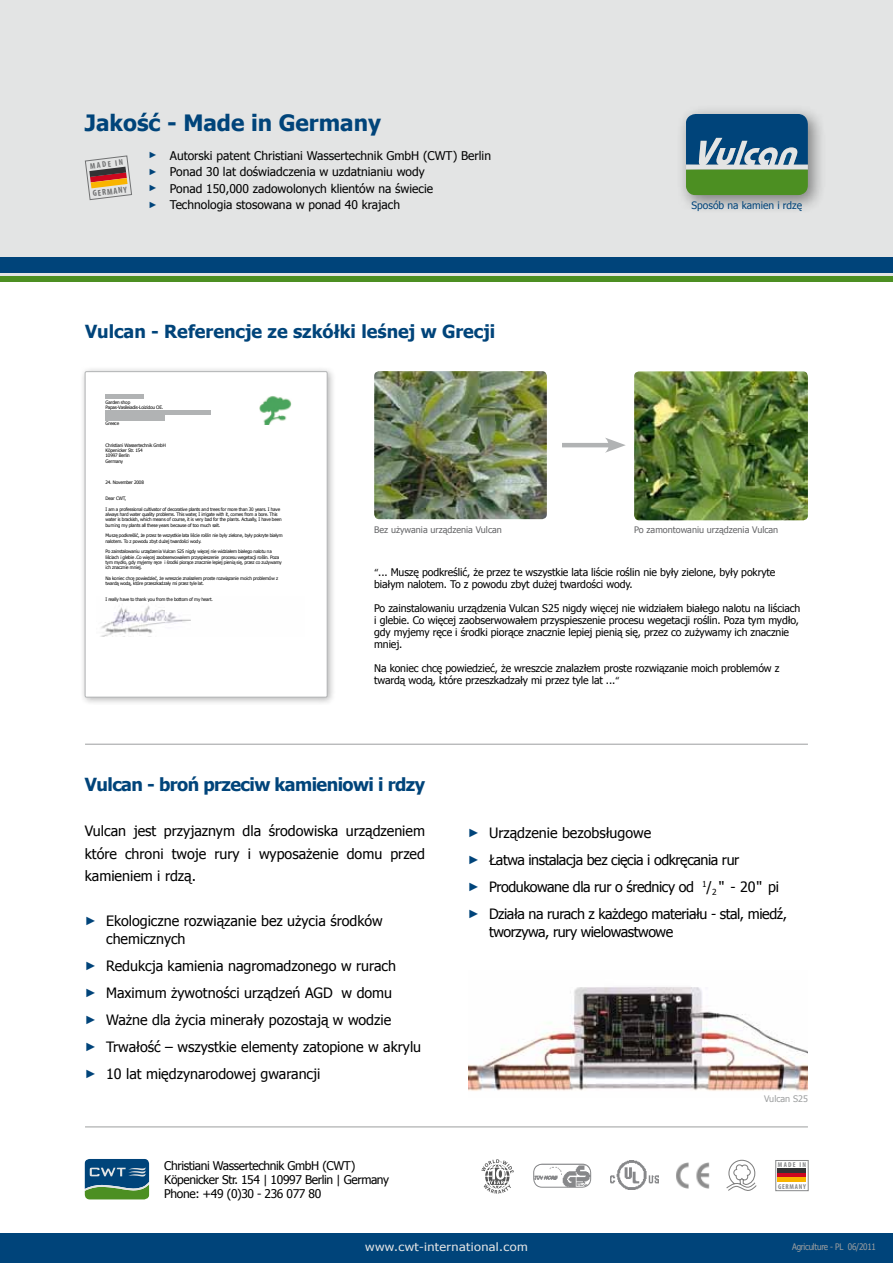
<style>
.page{position:relative;width:893px;height:1263px;background:#fff}
.page>*{position:absolute;margin:0;border:0;box-sizing:border-box;transform-origin:0 0}
.t1{font:700 22.5px "Tahoma";color:#00447a}
.t2{font:700 18px "Tahoma";color:#00447a}
.t3{font:700 18px "Tahoma";letter-spacing:-.03em;color:#00447a}
.t4{font:14.25px/27px "Tahoma";color:#000}
.t5{font:14.25px/27px "Tahoma";letter-spacing:-.03em;color:#000}
.t6{font:12px/16.5px "Tahoma";color:#000}
.t7{font:12px/14.2px "Tahoma";letter-spacing:-.03em;color:#000}
.t8{font:11.55px "Tahoma";letter-spacing:.03em;color:#e3e4e4;scale:1.11 1}
.t9{font:10.5px/12px "Tahoma";letter-spacing:-.01em;color:#000}
.t10{font:10.2px "Tahoma";color:#00447a}
.t11{font:9px "Tahoma";color:#646567}
.t12{font:9px "Tahoma";letter-spacing:-.03em;color:#9c9e9f;scale:.9 1}
.t13{font:9px "Tahoma";color:#9c9e9f}
.t14{font:700 condensed 8.7px "Myriad Pro";color:#707172}
.t15{font:700 condensed 8.25px "Myriad Pro";color:#707172}
.t16{font:700 condensed 7.05px "Myriad Pro";letter-spacing:.1em;color:#87888a}
.t17{font:4.65px/5.4px "Tahoma";letter-spacing:-.03em;color:#000}
.s1{font-family:"Arial";font-size:9px;color:#00447a}
.s2{font-family:"Calibri"}
.s3{font-family:"Arial";font-size:12px;color:#00447a}
.s4{font-style:italic}
</style>
<div class="page">
<div style="left:0;top:0;width:893px;height:261px;background:#e3e4e4"></div>
<div style="left:0;top:257px;width:893px;height:18px;background:#00447a"></div>
<hr style="left:0;top:274px;width:893px;height:3px;background:#e3e4e4">
<div style="left:0;top:277px;width:893px;height:5px;background:#4c8f22"></div>
<div style="left:0;top:1233px;width:893px;height:30px;background:#00447a"></div>
<img style="left:634px;top:371px;width:174px;height:149px">
<img style="left:374px;top:371px;width:173px;height:148px">
<hr style="left:562px;top:443px;width:51px;height:4px;background:#b1b3b4">
<svg style="left:605px;top:438px;width:21px;height:15px"></svg>
<div style="left:79px;top:365px;width:256px;height:340px;background:#000;opacity:.3"></div>
<div style="left:85px;top:372px;width:242px;height:325px;background:#fff"></div>
<div style="left:85px;top:371px;width:242px;height:326px;border:1px solid #b1b3b4"></div>
<img style="left:101px;top:605px;width:90px;height:31px">
<div style="left:105px;top:394px;width:38px;height:5px;background:#b1b3b4"></div>
<div style="left:105px;top:413px;width:59px;height:8px;background:#b1b3b4"></div>
<div style="left:105px;top:410px;width:106px;height:5px;background:#b1b3b4"></div>
<img style="left:259px;top:396px;width:33px;height:29px">
<svg style="left:85px;top:1159px;width:64px;height:40px;background:#326d71"></svg>
<svg style="left:481px;top:1159px;width:33px;height:35px"></svg>
<img style="left:676px;top:1163px;width:33px;height:25px">
<img style="left:611px;top:1160px;width:48px;height:29px">
<svg style="left:775px;top:1160px;width:34px;height:31px"></svg>
<hr style="left:778px;top:1173px;width:28px;height:4px;background:#cd071e">
<div style="left:778px;top:1168px;width:28px;height:5px;background:#323234"></div>
<div style="left:778px;top:1177px;width:28px;height:5px;background:#f9b400"></div>
<img style="left:534px;top:1164px;width:57px;height:23px">
<div style="left:533px;top:1164px;width:58px;height:24px;border:1px solid #87888a;border-radius:9px"></div>
<svg style="left:726px;top:1160px;width:31px;height:31px"></svg>
<div style="left:676px;top:104px;width:150px;height:109px;background:#000;opacity:.45"></div>
<svg style="left:686px;top:114px;width:122px;height:81px"></svg>
<svg style="left:85px;top:155px;width:47px;height:45px"></svg>
<hr style="left:85px;top:744px;width:723px;height:1px;background:#9c9e9f">
<hr style="left:85px;top:1126px;width:723px;height:1px;background:#9c9e9f">
<img style="left:468px;top:987px;width:340px;height:104px">
<h1 class="t1" style="left:85px;top:107px;width:298px">Jakość - Made in Germany</h1>
<h3 class="t6" style="left:149px;top:147px;width:344px"><span class="s1">►</span> Autorski patent Christiani Wassertechnik GmbH (CWT) Berlin <span class="s1">►</span> Ponad 30 lat doświadczenia w uzdatnianiu wody<br><span class="s1">►</span> Ponad 150,000 zadowolonych klientów na świecie<br><span class="s1">►</span> Technologia stosowana w ponad 40 krajach</h3>
<h3 class="t15" style="left:90px;top:161px;width:35px;rotate:-7deg">MADE IN</h3>
<h3 class="t14" style="left:92px;top:188px;width:36px;rotate:-7deg">GERMANY</h3>
<h2 class="t2" style="left:85px;top:319px;width:412px">Vulcan - Referencje ze szkółki leśnej w Grecji</h2>
<h3 class="t10" style="left:692px;top:199px;width:112px">Sposób na kamien i rdzę</h3>
<p class="t17" style="left:106px;top:399px;width:59px">Garden shop<br>Papas-Vasileiadis-Loizidou OE.</p>
<p class="t17" style="left:106px;top:420px;width:15px">Greece</p>
<p class="t17" style="left:106px;top:442px;width:62px">Christiani Wassertechnik GmbH<br>Köpenicker Str. 154<br>10997 Berlin<br>Germany</p>
<p class="t17" style="left:106px;top:479px;width:40px">24. November 2008</p>
<p class="t17" style="left:106px;top:495px;width:22px">Dear CWT,</p>
<p class="t17" style="left:106px;top:506px;width:178px">I am a professional cultivator of decorative plants and trees for more than 30 years. I have always hard water quality problems. This water, I irrigate with it, comes from a bore. This water is brackish, which means of course, it is very bad for the plants. Actually, I have been burning my plants all these years because of too much salt.</p>
<p class="t17" style="left:106px;top:533px;width:179px">Muszę podkreślić, że przez te wszystkie lata liście roślin nie były zielone, były pokryte białym nalotem. To z powodu zbyt dużej twardości wody.</p>
<p class="t17" style="left:106px;top:549px;width:178px">Po zainstalowaniu urządzenia Vulcan S25 nigdy więcej nie widziałem białego nalotu na liściach i glebie .Co więcej zaobserwowałem przyspieszenie procesu wegetacji roślin. Poza tym mydło, gdy myjemy ręce i środki piorące znacznie lepiej pienią się, przez co zużywamy ich znacznie mniej.</p>
<p class="t17" style="left:106px;top:575px;width:174px">Na koniec chcę powiedzieć, że wreszcie znalazłem proste rozwiązanie moich problemów z twardą wodą, które przeszkadzały mi przez tyle lat.</p>
<p class="t17" style="left:106px;top:597px;width:109px">I really have to thank you from the bottom of my heart.</p>
<h3 class="t11" style="left:374px;top:523px;width:129px">Bez używania urządzenia Vulcan</h3>
<h3 class="t11" style="left:634px;top:523px;width:146px">Po zamontowaniu urządzenia Vulcan</h3>
<h3 class="t9" style="left:374px;top:566px;width:403px"><span class="s2">“</span>... Muszę podkreślić, że przez te wszystkie lata liście roślin nie były zielone, były pokryte białym nalotem. To z powodu zbyt dużej twardości wody.</h3>
<p class="t9" style="left:374px;top:602px;width:428px">Po zainstalowaniu urządzenia Vulcan S25 nigdy więcej nie widziałem białego nalotu na liściach i glebie. Co więcej zaobserwowałem przyspieszenie procesu wegetacji roślin. Poza tym mydło, gdy myjemy ręce i środki piorące znacznie lepiej pienią się, przez co zużywamy ich znacznie mniej.</p>
<h3 class="t9" style="left:374px;top:662px;width:407px">Na koniec chcę powiedzieć, że wreszcie znalazłem proste rozwiązanie moich problemów z twardą wodą, które przeszkadzały mi przez tyle lat ...<span class="s2">“</span></h3>
<h2 class="t3" style="left:85px;top:772px;width:342px">Vulcan - broń przeciw kamieniowi i rdzy</h2>
<h3 class="t4" style="left:85px;top:819px;width:342px;line-height:22.5px;text-align:justify">Vulcan jest przyjaznym dla środowiska urządzeniem które chroni twoje rury i wyposażenie domu przed kamieniem i rdzą.</h3>
<h3 class="t4" style="left:106px;top:911px;width:278px;line-height:18px;text-indent:-21px"><span class="s3">►</span> Ekologiczne rozwiązanie bez użycia środków chemicznych</h3>
<h3 class="t4" style="left:85px;top:952px;width:338px"><span class="s3">►</span> Redukcja kamienia nagromadzonego w rurach<br><span class="s3">►</span> Maximum żywotności urządzeń AGD w domu<br><span class="s3">►</span> Ważne dla życia minerały pozostają w wodzie<br><span class="s3">►</span> Trwałość – wszystkie elementy zatopione w akrylu <span class="s3">►</span> 10 lat międzynarodowej gwarancji</h3>
<h3 class="t5" style="left:468px;top:819px;width:321px"><span class="s3">►</span> Urządzenie bezobsługowe<br><span class="s3">►</span> Łatwa instalacja bez cięcia i odkręcania rur<br><span class="s3">►</span> Produkowane dla rur o średnicy od <sup>1</sup>/<sub>2</sub><span class="s4">“</span> - 20<span class="s4">“</span> pi <span class="s3">►</span> Działa na rurach z każdego materiału - stal, miedź,</h3>
<h3 class="t5" style="left:489px;top:918px;width:186px">tworzywa, rury wielowastwowe</h3>
<h3 class="t13" style="left:764px;top:1092px;width:45px">Vulcan S25</h3>
<h3 class="t7" style="left:164px;top:1158px;width:226px">Christiani Wassertechnik GmbH (CWT)<br>Köpenicker Str. 154 | 10997 Berlin | Germany<br>Phone: +49 (0)30 - 236 077 80</h3>
<h3 class="t16" style="left:778px;top:1160px;width:30px">MADE IN</h3>
<h3 class="t16" style="left:778px;top:1182px;width:29px">GERMANY</h3>
<h3 class="t8" style="left:365px;top:1239px;width:148px">www.cwt-international.com</h3>
<h3 class="t12" style="left:792px;top:1240px;width:95px">Agriculture - PL 06/2011</h3>
</div>
